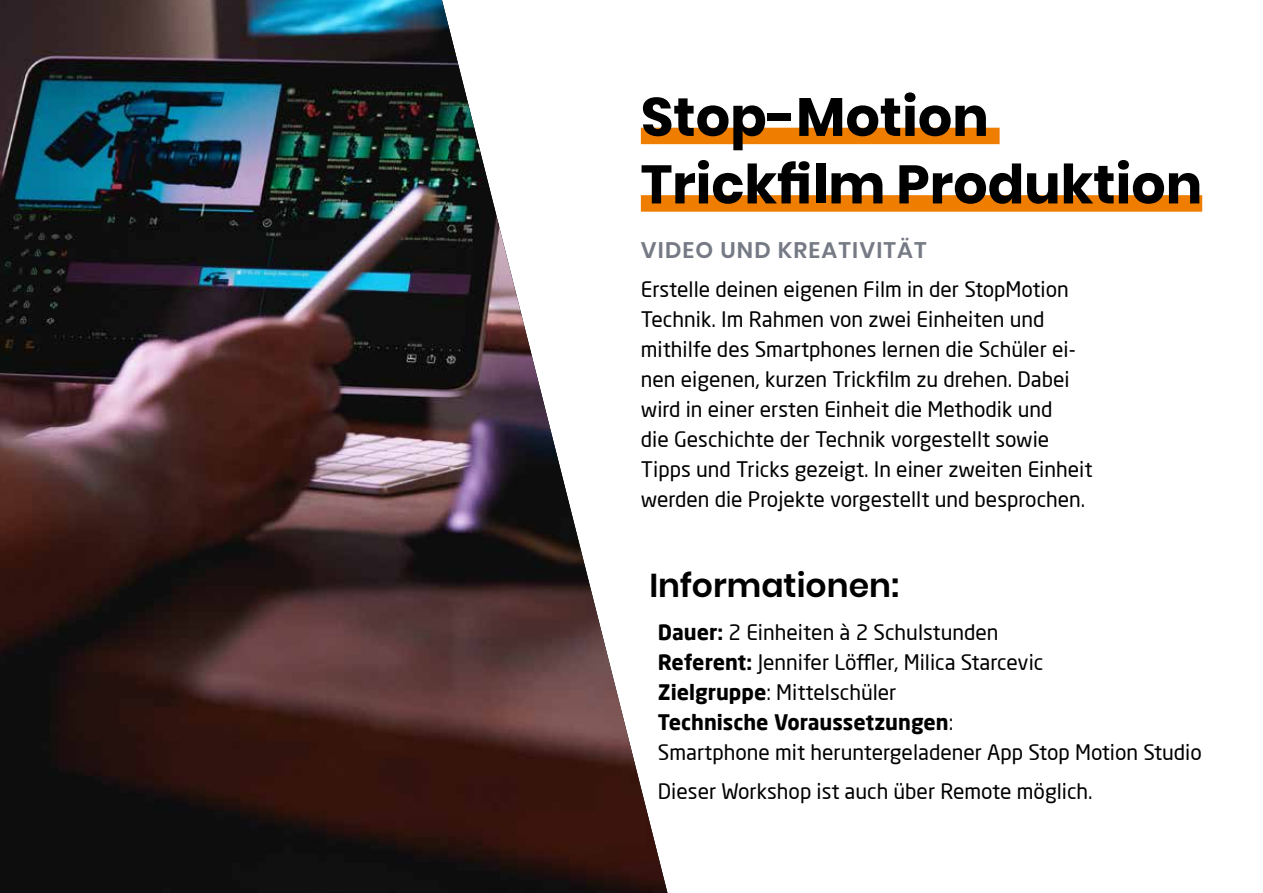
<style>
.page{position:relative;width:1263px;height:893px;background:#fff}
.page>*{position:absolute;margin:0;border:0;box-sizing:border-box;transform-origin:0 0}
.t1{font:700 54px/67.5px "Poppins";color:#000}
.t2{font:600 33px "Poppins";color:#000}
.t3{font:600 22.5px "Poppins";letter-spacing:.05em;color:#757a85}
.t4{font:21px/30px "Neo Sans Pro";color:#000}
.s1{font-weight:700}
</style>
<div class="page">
<img style="left:0;top:0;width:668px;height:893px">
<div style="left:641px;top:128px;width:358px;height:16px;background:#ef7d00"></div>
<div style="left:641px;top:195px;width:561px;height:17px;background:#ef7d00"></div>
<h1 class="t1" style="left:641px;top:84px;width:563px">Stop-Motion<br>Trickfilm Produktion</h1>
<p class="t3" style="left:641px;top:237px;width:287px">VIDEO UND KREATIVITÄT</p>
<p class="t4" style="left:641px;top:274px;width:453px">Erstelle deinen eigenen Film in der StopMotion Technik. Im Rahmen von zwei Einheiten und mithilfe des Smartphones lernen die Schüler ei&shy;nen eigenen, kurzen Trickfilm zu drehen. Dabei wird in einer ersten Einheit die Methodik und<br>die Geschichte der Technik vorgestellt sowie Tipps und Tricks gezeigt. In einer zweiten Einheit werden die Projekte vorgestellt und besprochen.</p>
<h2 class="t2" style="left:649px;top:566px;width:251px">Informationen:</h2>
<p class="t4" style="left:658px;top:617px;width:546px"><span class="s1">Dauer:</span> 2 Einheiten à 2 Schulstunden<br><span class="s1">Referent:</span> Jennifer Löffler, Milica Starcevic<br><span class="s1">Zielgruppe</span>: Mittelschüler<br><span class="s1">Technische Voraussetzungen</span>:<br>Smartphone mit heruntergeladener App Stop Motion Studio</p>
<p class="t4" style="left:658px;top:776px;width:436px">Dieser Workshop ist auch über Remote möglich.</p>
</div>
